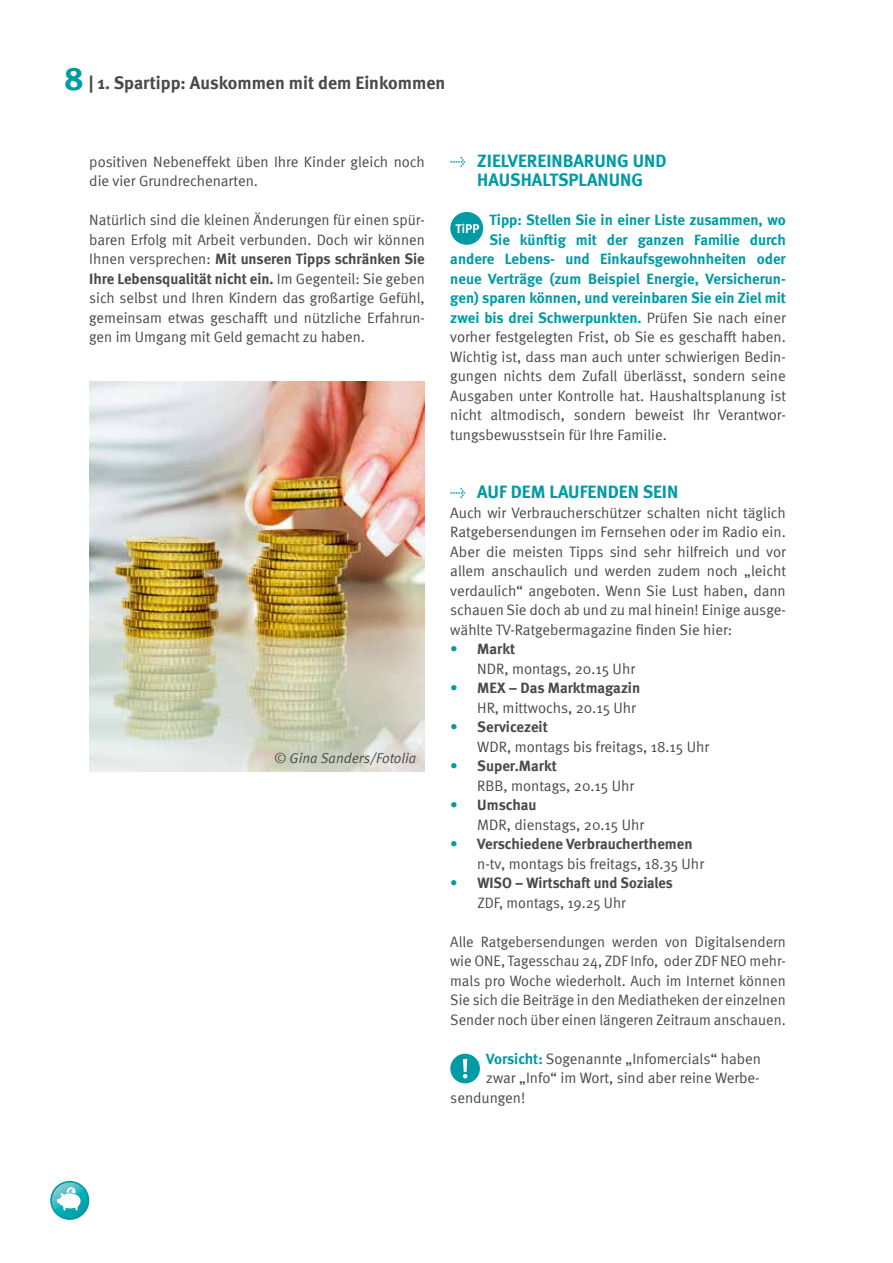
<style>
.page{position:relative;width:893px;height:1263px;background:#fff}
.page>*{position:absolute;margin:0;border:0;box-sizing:border-box;transform-origin:0 0}
.t1{font:700 18px/19.5px "Meta";color:#009ba4;text-align:center}
.t2{font:700 18px "Meta";color:#4a4a49}
.t3{font:15px/19.5px "Meta Normal";color:#4a4a49;text-align:justify}
.t4{font:700 15px/19.5px "Meta";color:#009ba4;text-align:right}
.t5{font:700 15px/19.5px "Meta";color:#4a4a49}
.t6{font:italic 14.25px "Meta Normal";color:#4a4a49}
.s1{font-size:33px;color:#009ba4}
.s2{font-family:"Meta Normal";font-weight:400}
.s3{font-family:"Meta Normal Italic Expert";font-weight:400}
.s4{font-family:"Meta Normal";font-weight:400;color:#4a4a49}
.s5{font-family:"Meta Normal";font-weight:400;color:#009ba4}
.s6{font-family:"Meta";font-weight:700;color:#009ba4}
</style>
<div class="page">
<div style="left:450px;top:212px;width:33px;height:33px;background:#009ba4;border-radius:50%"></div>
<svg style="left:455px;top:224px;width:24px;height:9px"></svg>
<svg style="left:450px;top:1054px;width:30px;height:29px"></svg>
<svg style="left:50px;top:1181px;width:39px;height:39px"></svg>
<img style="left:89px;top:381px;width:336px;height:390px">
<p class="t2" style="left:64px;top:72px;width:383px"><span class="s1">8</span> | 1. Spartipp: Auskommen mit dem Einkommen</p>
<p class="t3" style="left:89px;top:152px;width:337px">positiven Nebeneffekt üben Ihre Kinder gleich noch die vier Grundrechenarten.</p>
<p class="t3" style="left:89px;top:210px;width:337px">Natürlich sind die kleinen Änderungen für einen spür&shy;baren Erfolg mit Arbeit verbunden. Doch wir können</p>
<p class="t5" style="left:89px;top:249px;width:337px"><span class="s2">Ihnen versprechen:</span> Mit unseren Tipps schränken Sie<br>Ihre Lebensqualität nicht ein. <span class="s2">Im Gegenteil: Sie geben</span></p>
<p class="t3" style="left:89px;top:288px;width:337px">sich selbst und Ihren Kindern das großartige Gefühl, gemeinsam etwas geschafft und nützliche Erfahrun&shy;gen im Umgang mit Geld gemacht zu haben.</p>
<p class="t6" style="left:274px;top:750px;width:144px">© Gina Sanders/Fotolia</p>
<p class="t1" style="left:450px;top:151px;width:218px"><span class="s3">t</span> ZIELVEREINBARUNG UND<br>HAUSHALTSPLANUNG</p>
<p class="t4" style="left:450px;top:210px;width:337px">Tipp: Stellen Sie in einer Liste zusammen, wo<br>Sie künftig mit der ganzen Familie durch andere Lebens- und Einkaufsgewohnheiten oder neue Verträge (zum Beispiel Energie, Versicherun&shy;gen) sparen können, und vereinbaren Sie ein Ziel mit zwei bis drei Schwerpunkten. <span class="s4">Prüfen Sie nach einer</span></p>
<p class="t3" style="left:450px;top:327px;width:337px">vorher festgelegten Frist, ob Sie es geschafft haben.<br>Wichtig ist, dass man auch unter schwierigen Bedin&shy;gungen nichts dem Zufall überlässt, sondern seine Ausgaben unter Kontrolle hat. Haushaltsplanung ist nicht altmodisch, sondern beweist Ihr Verantwor&shy;tungsbewusstsein für Ihre Familie.</p>
<p class="t1" style="left:450px;top:482px;width:229px"><span class="s3">t</span> AUF DEM LAUFENDEN SEIN</p>
<p class="t3" style="left:450px;top:503px;width:337px">Auch wir Verbraucherschützer schalten nicht täglich Ratgebersendungen im Fernsehen oder im Radio ein.<br>Aber die meisten Tipps sind sehr hilfreich und vor allem anschaulich und werden zudem noch „leicht verdaulich“ angeboten. Wenn Sie Lust haben, dann schauen Sie doch ab und zu mal hinein! Einige ausge&shy;wählte TV-Ratgebermagazine finden Sie hier:</p>
<p class="t5" style="left:450px;top:639px;width:66px"><span class="s5">•</span> Markt</p>
<p class="t3" style="left:477px;top:659px;width:159px">NDR, montags, 20.15 Uhr</p>
<p class="t5" style="left:450px;top:678px;width:191px"><span class="s5">•</span> MEX – Das Marktmagazin</p>
<p class="t3" style="left:477px;top:698px;width:160px">HR, mittwochs, 20.15 Uhr</p>
<p class="t5" style="left:450px;top:717px;width:99px"><span class="s5">•</span> Servicezeit</p>
<p class="t3" style="left:477px;top:737px;width:233px">WDR, montags bis freitags, 18.15 Uhr</p>
<p class="t5" style="left:450px;top:756px;width:108px"><span class="s5">•</span> Super.Markt</p>
<p class="t3" style="left:477px;top:776px;width:158px">RBB, montags, 20.15 Uhr</p>
<p class="t5" style="left:450px;top:795px;width:88px"><span class="s5">•</span> Umschau</p>
<p class="t3" style="left:477px;top:815px;width:168px">MDR, dienstags, 20.15 Uhr</p>
<p class="t5" style="left:450px;top:834px;width:244px"><span class="s5">•</span> Verschiedene Verbraucherthemen</p>
<p class="t3" style="left:477px;top:854px;width:228px">n-tv, montags bis freitags, 18.35 Uhr</p>
<p class="t5" style="left:450px;top:873px;width:224px"><span class="s5">•</span> WISO – Wirtschaft und Soziales</p>
<p class="t3" style="left:477px;top:893px;width:150px">ZDF, montags, 19.25 Uhr</p>
<p class="t3" style="left:450px;top:932px;width:337px">Alle Ratgebersendungen werden von Digitalsendern wie ONE, Tagesschau 24, ZDF Info, oder ZDF NEO mehr&shy;mals pro Woche wiederholt. Auch im Internet können Sie sich die Beiträge in den Mediatheken der einzelnen Sender noch über einen längeren Zeitraum anschauen.</p>
<p class="t3" style="left:486px;top:1049px;width:276px"><span class="s6">Vorsicht:</span> Sogenannte „Infomercials“ haben</p>
<p class="t3" style="left:486px;top:1068px;width:273px">zwar „Info“ im Wort, sind aber reine Werbe-</p>
<p class="t3" style="left:450px;top:1088px;width:76px">sendungen!</p>
</div>
